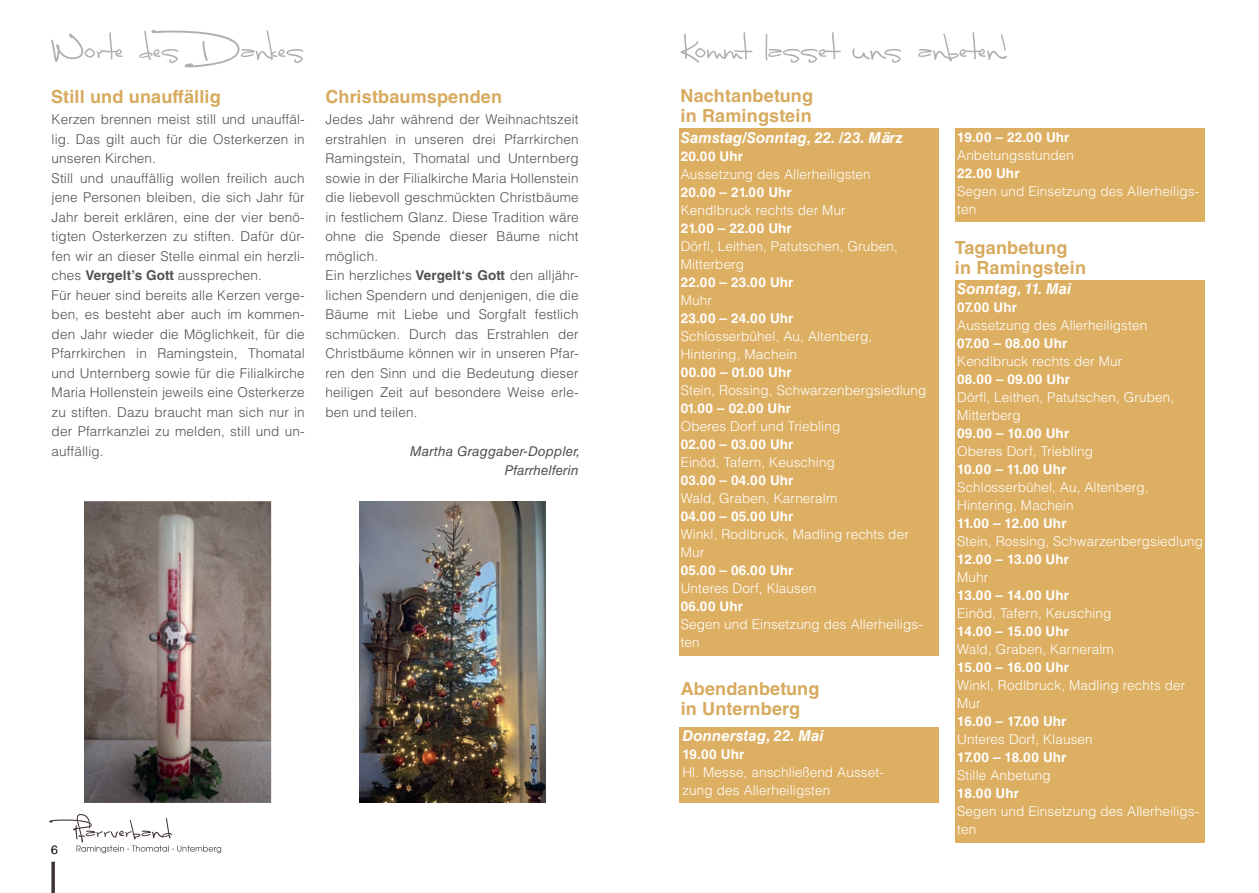
<style>
.page{position:relative;width:1259px;height:893px;background:#fff}
.page>*{position:absolute;margin:0;border:0;box-sizing:border-box;transform-origin:0 0}
.t1{font:700 18px/19.5px "Helvetica LT Std";letter-spacing:.01em;color:#d7aa5e}
.t2{font:italic 700 15px "Helvetica LT Std";letter-spacing:.01em;color:#fff}
.t3{font:300 13.5px/19.5px "Helvetica LT Std";letter-spacing:.01em;color:#4f5252}
.t4{font:300 13.5px/18px "Helvetica LT Std";letter-spacing:.01em;color:#fff}
.t5{font:700 13.5px "Helvetica LT Std";letter-spacing:.01em;color:#fff}
.t6{font:italic 13.5px/19.5px "Helvetica LT Std";letter-spacing:.01em;color:#4f5252;text-align:right}
.t7{font:700 13.5px "Helvetica LT Std";letter-spacing:.03em;color:#fff}
.t8{font:300 12px "Helvetica LT Std";color:#231f20}
.s1{font-weight:700}
</style>
<div class="page">
<svg style="left:49px;top:814px;width:172px;height:39px"></svg>
<hr style="left:52px;top:862px;width:3px;height:31px;background:#403331">
<div style="left:955px;top:280px;width:249px;height:563px;background:#ddaf62"></div>
<div style="left:679px;top:727px;width:260px;height:76px;background:#ddaf62"></div>
<div style="left:955px;top:128px;width:249px;height:94px;background:#ddaf62"></div>
<div style="left:679px;top:128px;width:260px;height:528px;background:#ddaf62"></div>
<img style="left:360px;top:501px;width:185px;height:301px">
<img style="left:84px;top:501px;width:187px;height:302px">
<svg style="left:51px;top:30px;width:252px;height:37px"></svg>
<svg style="left:680px;top:32px;width:327px;height:31px"></svg>
<h1 class="t1" style="left:51px;top:86px;width:171px">Still und unauffällig</h1>
<h1 class="t1" style="left:325px;top:86px;width:178px">Christbaumspenden</h1>
<p class="t3" style="left:52px;top:110px;width:255px">Kerzen brennen meist still und unauffäl&shy;lig. Das gilt auch für die Osterkerzen in unseren Kirchen.<br>Still und unauffällig wollen freilich auch jene Personen bleiben, die sich Jahr für Jahr bereit erklären, eine der vier benö&shy;tigten Osterkerzen zu stiften. Dafür dür&shy;fen wir an dieser Stelle einmal ein herzli&shy;ches <span class="s1">Vergelt’s Gott</span> aussprechen.<br>Für heuer sind bereits alle Kerzen verge&shy;ben, es besteht aber auch im kommen&shy;den Jahr wieder die Möglichkeit, für die Pfarrkirchen in Ramingstein, Thomatal und Unternberg sowie für die Filialkirche Maria Hollenstein jeweils eine Osterkerze zu stiften. Dazu braucht man sich nur in der Pfarrkanzlei zu melden, still und un&shy;auffällig.</p>
<p class="t3" style="left:325px;top:110px;width:255px">Jedes Jahr während der Weihnachtszeit erstrahlen in unseren drei Pfarrkirchen Ramingstein, Thomatal und Unternberg sowie in der Filialkirche Maria Hollenstein die liebevoll geschmückten Christbäume in festlichem Glanz. Diese Tradition wäre ohne die Spende dieser Bäume nicht möglich.<br>Ein herzliches <span class="s1">Vergelt‘s Gott</span> den alljähr&shy;lichen Spendern und denjenigen, die die Bäume mit Liebe und Sorgfalt festlich schmücken. Durch das Erstrahlen der Christbäume können wir in unseren Pfar&shy;ren den Sinn und die Bedeutung dieser heiligen Zeit auf besondere Weise erle&shy;ben und teilen.</p>
<p class="t6" style="left:410px;top:441px;width:172px">Martha Graggaber-Doppler,<br>Pfarrhelferin</p>
<p class="t8" style="left:51px;top:842px;width:8px">6</p>
<h1 class="t1" style="left:680px;top:86px;width:134px">Nachtanbetung in Ramingstein</h1>
<p class="t2" style="left:681px;top:128px;width:224px">Samstag/Sonntag, 22. /23. März</p>
<p class="t5" style="left:681px;top:148px;width:64px">20.00 Uhr</p>
<p class="t4" style="left:681px;top:165px;width:191px">Aussetzung des Allerheiligsten</p>
<p class="t5" style="left:681px;top:184px;width:113px">20.00 – 21.00 Uhr</p>
<p class="t4" style="left:681px;top:201px;width:167px">Kendlbruck rechts der Mur</p>
<p class="t5" style="left:681px;top:220px;width:113px">21.00 – 22.00 Uhr</p>
<p class="t4" style="left:681px;top:237px;width:219px">Dörfl, Leithen, Patutschen, Gruben,<br>Mitterberg</p>
<p class="t5" style="left:681px;top:274px;width:114px">22.00 – 23.00 Uhr</p>
<p class="t4" style="left:681px;top:291px;width:33px">Muhr</p>
<p class="t5" style="left:681px;top:310px;width:114px">23.00 – 24.00 Uhr</p>
<p class="t4" style="left:681px;top:327px;width:193px">Schlosserbühel, Au, Altenberg,<br>Hintering, Machein</p>
<p class="t7" style="left:681px;top:364px;width:112px">00.00 – 01.00 Uhr</p>
<p class="t4" style="left:681px;top:381px;width:247px">Stein, Rossing, Schwarzenbergsiedlung</p>
<p class="t5" style="left:681px;top:400px;width:112px">01.00 – 02.00 Uhr</p>
<p class="t4" style="left:681px;top:417px;width:161px">Oberes Dorf und Triebling</p>
<p class="t5" style="left:681px;top:436px;width:114px">02.00 – 03.00 Uhr</p>
<p class="t4" style="left:681px;top:453px;width:156px">Einöd, Tafern, Keusching</p>
<p class="t5" style="left:681px;top:472px;width:114px">03.00 – 04.00 Uhr</p>
<p class="t4" style="left:681px;top:489px;width:158px">Wald, Graben, Karneralm</p>
<p class="t5" style="left:681px;top:508px;width:114px">04.00 – 05.00 Uhr</p>
<p class="t4" style="left:681px;top:525px;width:230px">Winkl, Rodlbruck, Madling rechts der<br>Mur</p>
<p class="t5" style="left:681px;top:561px;width:114px">05.00 – 06.00 Uhr</p>
<p class="t4" style="left:681px;top:579px;width:137px">Unteres Dorf, Klausen</p>
<p class="t5" style="left:681px;top:597px;width:64px">06.00 Uhr</p>
<p class="t4" style="left:681px;top:615px;width:244px">Segen und Einsetzung des Allerheiligs&shy;ten</p>
<h1 class="t1" style="left:681px;top:679px;width:140px">Abendanbetung in Unternberg</h1>
<p class="t2" style="left:682px;top:727px;width:143px">Donnerstag, 22. Mai</p>
<p class="t5" style="left:682px;top:746px;width:63px">19.00 Uhr</p>
<p class="t4" style="left:682px;top:763px;width:203px">Hl. Messe, anschließend Ausset&shy;zung des Allerheiligsten</p>
<p class="t5" style="left:957px;top:129px;width:114px">19.00 – 22.00 Uhr</p>
<p class="t4" style="left:957px;top:146px;width:118px">Anbetungsstunden</p>
<p class="t5" style="left:957px;top:165px;width:64px">22.00 Uhr</p>
<p class="t4" style="left:957px;top:182px;width:244px">Segen und Einsetzung des Allerheiligs&shy;ten</p>
<h1 class="t1" style="left:955px;top:238px;width:133px">Taganbetung in Ramingstein</h1>
<p class="t2" style="left:957px;top:280px;width:116px">Sonntag, 11. Mai</p>
<p class="t5" style="left:957px;top:299px;width:61px">07.00 Uhr</p>
<p class="t4" style="left:957px;top:316px;width:191px">Aussetzung des Allerheiligsten</p>
<p class="t5" style="left:957px;top:335px;width:112px">07.00 – 08.00 Uhr</p>
<p class="t4" style="left:957px;top:352px;width:167px">Kendlbruck rechts der Mur</p>
<p class="t5" style="left:957px;top:371px;width:114px">08.00 – 09.00 Uhr</p>
<p class="t4" style="left:957px;top:388px;width:219px">Dörfl, Leithen, Patutschen, Gruben,<br>Mitterberg</p>
<p class="t5" style="left:957px;top:425px;width:114px">09.00 – 10.00 Uhr</p>
<p class="t4" style="left:957px;top:442px;width:137px">Oberes Dorf, Triebling</p>
<p class="t5" style="left:957px;top:461px;width:111px">10.00 – 11.00 Uhr</p>
<p class="t4" style="left:957px;top:478px;width:193px">Schlosserbühel, Au, Altenberg,<br>Hintering, Machein</p>
<p class="t5" style="left:957px;top:515px;width:111px">11.00 – 12.00 Uhr</p>
<p class="t4" style="left:957px;top:532px;width:247px">Stein, Rossing, Schwarzenbergsiedlung</p>
<p class="t5" style="left:957px;top:551px;width:113px">12.00 – 13.00 Uhr</p>
<p class="t4" style="left:957px;top:568px;width:33px">Muhr</p>
<p class="t5" style="left:957px;top:587px;width:113px">13.00 – 14.00 Uhr</p>
<p class="t4" style="left:957px;top:604px;width:156px">Einöd, Tafern, Keusching</p>
<p class="t5" style="left:957px;top:623px;width:113px">14.00 – 15.00 Uhr</p>
<p class="t4" style="left:957px;top:640px;width:158px">Wald, Graben, Karneralm</p>
<p class="t5" style="left:957px;top:659px;width:113px">15.00 – 16.00 Uhr</p>
<p class="t4" style="left:957px;top:676px;width:230px">Winkl, Rodlbruck, Madling rechts der<br>Mur</p>
<p class="t5" style="left:957px;top:713px;width:111px">16.00 – 17.00 Uhr</p>
<p class="t4" style="left:957px;top:730px;width:137px">Unteres Dorf, Klausen</p>
<p class="t5" style="left:957px;top:749px;width:111px">17.00 – 18.00 Uhr</p>
<p class="t4" style="left:957px;top:766px;width:95px">Stille Anbetung</p>
<p class="t5" style="left:957px;top:785px;width:63px">18.00 Uhr</p>
<p class="t4" style="left:957px;top:802px;width:244px">Segen und Einsetzung des Allerheiligs&shy;ten</p>
</div>
